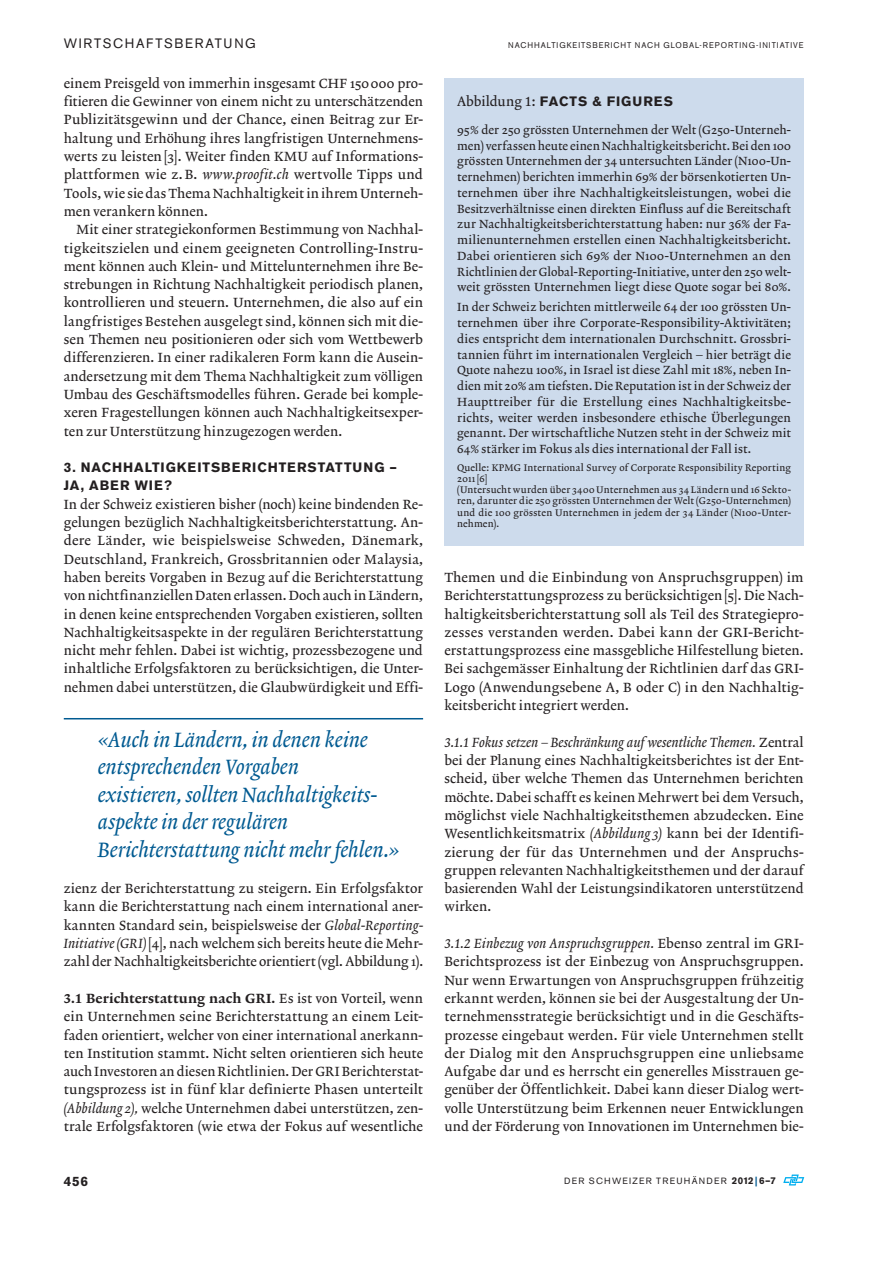
<style>
.page{position:relative;width:893px;height:1263px;background:#fff}
.page>*{position:absolute;margin:0;border:0;box-sizing:border-box;transform-origin:0 0}
.t1{font:21px/27.5px "Lexicon No 2 A Italic Txt";letter-spacing:-.005em;color:#005a91}
.t2{font:13.5px/18.3px "Lexicon No 2 A Roman Txt";letter-spacing:.005em;color:#231f20;text-align:justify}
.t3{font:13.5px "Lexicon No 2 A Italic Tab";color:#231f20}
.t4{font:700 13.5px "Akzidenz Grotesk BE";letter-spacing:.075em;color:#231f20}
.t5{font:13.5px "Lexicon No 2 D Roman Tab";letter-spacing:.01em;color:#231f20}
.t6{font:13.5px "Akzidenz Grotesk BE";letter-spacing:.13em;color:#231f20}
.t7{font:12px/15.8px "Lexicon No 2 A Roman Txt";letter-spacing:.01em;color:#231f20;text-align:justify}
.t8{font:9.75px/11.2px "Lexicon No 2 A Roman Txt";letter-spacing:.02em;color:#231f20}
.t9{font:9px "Akzidenz Grotesk BE";letter-spacing:.14em;color:#231f20}
.t10{font:8.25px "Akzidenz Grotesk BE";letter-spacing:.125em;color:#231f20;scale:.95 1}
.s1{font-family:"Lexicon No 2 A Italic Txt"}
.s2{font-family:"Lexicon No 2 A Roman Txt"}
.s3{font-family:"Lexicon No 2 A Roman Tab";font-weight:400}
.s4{font-weight:700;font-size:9.75px}
.s5{font-weight:700;font-size:9.75px;color:#005a91}
</style>
<div class="page">
<svg style="left:783px;top:1174px;width:21px;height:11px"></svg>
<div style="left:444px;top:78px;width:360px;height:467px;background:#cddbec"></div>
<hr style="left:64px;top:718px;width:359px;height:1px;background:#005a91">
<p class="t6" style="left:64px;top:35px;width:194px">WIRTSCHAFTS BERATUNG</p>
<p class="t10" style="left:508px;top:40px;width:8px">NACHHA</p>
<p class="t10" style="left:547px;top:40px;width:55px">LTIG KEITSBERICH</p>
<p class="t10" style="left:627px;top:40px;width:16px">T NACH</p>
<p class="t10" style="left:663px;top:40px;width:149px">GLOBAL-REPORTING-INITIATIVE</p>
<p class="t2" style="left:64px;top:75px;width:361px">einem Preisgeld von immerhin insgesamt CHF 150000 pro&shy;fitieren die Gewinner von einem nicht zu unterschätzenden Publizitätsgewinn und der Chance, einen Beitrag zur Er&shy;haltung und Erhöhung ihres langfristigen Unternehmens&shy;werts zu leisten[3]. Weiter finden KMU auf Informations&shy;plattformen wie z.B. <span class="s1">www.proofit.ch</span> wertvolle Tipps und Tools, wie sie das Thema Nachhaltigkeit in ihrem Unterneh&shy;men verankern können.</p>
<p class="t2" style="left:64px;top:221px;width:361px;text-indent:13px">Mit einer strategiekonformen Bestimmung von Nachhal&shy;tigkeitszielen und einem geeigneten Controlling-Instru&shy;ment können auch Klein- und Mittelunternehmen ihre Be&shy;strebungen in Richtung Nachhaltigkeit periodisch planen, kontrollieren und steuern. Unternehmen, die also auf ein langfristiges Bestehen ausgelegt sind, können sich mit die&shy;sen Themen neu positionieren oder sich vom Wettbewerb differenzieren. In einer radikaleren Form kann die Ausein&shy;andersetzung mit dem Thema Nachhaltigkeit zum völligen Umbau des Geschäftsmodelles führen. Gerade bei komple&shy;xeren Fragestellungen können auch Nachhaltigkeitsexper&shy;ten zur Unterstützung hinzugezogen werden.</p>
<p class="t4" style="left:64px;top:460px;width:28px">3. NACHHALTIGK</p>
<p class="t4" style="left:188px;top:460px;width:19px">EITSB</p>
<p class="t4" style="left:232px;top:460px;width:20px">ERICHT</p>
<p class="t4" style="left:287px;top:460px;width:21px">ERSTATTUNG</p>
<p class="t4" style="left:389px;top:460px;width:9px">–</p>
<p class="t4" style="left:64px;top:478px;width:110px">JA, ABERWI E?</p>
<p class="t2" style="left:64px;top:496px;width:361px">In der Schweiz existieren bisher (noch) keine bindenden Re&shy;gelungen bezüglich Nachhaltigkeitsberichterstattung. An&shy;dere Länder, wie beispielsweise Schweden, Dänemark, Deutschland, Frankreich, Grossbritannien oder Malaysia, haben bereits Vorgaben in Bezug auf die Berichterstattung von nichtfinanziellen Daten erlassen. Doch auch in Ländern, in denen keine entsprechenden Vorgaben existieren, sollten Nachhaltigkeitsaspekte in der regulären Berichterstattung nicht mehr fehlen. Dabei ist wichtig, prozessbezogene und inhaltliche Erfolgsfaktoren zu berücksichtigen, die Unter&shy;nehmen dabei unterstützen, die Glaubwürdigkeit und Effi-</p>
<h1 class="t1" style="left:98px;top:726px;width:303px">«Auch in Ländern, in denen keine entsprechenden Vorgaben<br>existieren, sollten Nachhaltigkeits&shy;aspekte in der regulären<br>Berichterstattung nicht mehrfehlen.»</h1>
<p class="t2" style="left:64px;top:880px;width:361px">zienz der Berichterstattung zu steigern. Ein Erfolgsfaktor kann die Berichterstattung nach einem international aner&shy;kannten Standard sein, beispielsweise der <span class="s1">Global-Reporting-Initiative (GRI)</span>[4], nach welchem sich bereits heute die Mehr&shy;zahl der Nachhaltigkeitsberichte orientiert (vgl. Abbildung 1).</p>
<p class="t5" style="left:64px;top:990px;width:361px">3.1 Berichterstattung nach GRI. <span class="s2">Es ist von Vorteil, wenn</span></p>
<p class="t2" style="left:64px;top:1008px;width:361px">ein Unternehmen seine Berichterstattung an einem Leit&shy;faden orientiert, welcher von einer international anerkann&shy;ten Institution stammt. Nicht selten orientieren sich heute auch Investoren an diesen Richtlinien. Der GRI Berichterstat&shy;tungsprozess ist in fünf klar definierte Phasen unterteilt <span class="s1">(Abbildung 2),</span> welche Unternehmen dabei unterstützen, zen&shy;trale Erfolgsfaktoren (wie etwa der Fokus auf wesentliche</p>
<p class="t4" style="left:457px;top:94px;width:217px"><span class="s3">Abbildung 1:</span> FACTS &amp; FIGURES</p>
<p class="t7" style="left:457px;top:122px;width:335px">95% der 250 grössten Unternehmen der Welt (G250-Unterneh&shy;men) verfassen heute einen Nachhaltigkeitsbericht. Bei den 100 grössten Unternehmen der 34 untersuchten Länder (N100-Un&shy;ternehmen) berichten immerhin 69% der börsenkotierten Un&shy;ternehmen über ihre Nachhaltigkeitsleistungen, wobei die Besitzverhältnisse einen direkten Einfluss auf die Bereitschaft zur Nachhaltigkeitsberichterstattung haben: nur 36% der Fa&shy;milienunternehmen erstellen einen Nachhaltigkeitsbericht.<br>Dabei orientieren sich 69% der N100-Unternehmen an den Richtlinien der Global-Reporting-Initiative, unter den 250 welt&shy;weit grössten Unternehmen liegt diese Quote sogar bei 80%.</p>
<p class="t7" style="left:457px;top:300px;width:335px">In der Schweiz berichten mittlerweile 64 der 100 grössten Un&shy;ternehmen über ihre Corporate-Responsibility-Aktivitäten; dies entspricht dem internationalen Durchschnitt. Grossbri&shy;tannien führt im internationalen Vergleich – hier beträgt die Quote nahezu 100%, in Israel ist diese Zahl mit 18%, neben In&shy;dien mit 20% am tiefsten. Die Reputation ist in der Schweiz der Haupttreiber für die Erstellung eines Nachhaltigkeitsbe&shy;richts, weiter werden insbesondere ethische Überlegungen genannt. Der wirtschaftliche Nutzen steht in der Schweiz mit 64% stärker im Fokus als dies international der Fall ist.</p>
<p class="t8" style="left:457px;top:462px;width:335px">Quelle: KPMG International Survey of Corporate Responsibility Reporting 2011[6]<br>(Untersucht wurden über 3400 Unternehmen aus 34 Ländern und 16 Sekto&shy;ren, darunter die 250 grössten Unternehmen der Welt (G250-Unternehmen) und die 100 grössten Unternehmen in jedem der 34 Länder (N100-Unter&shy;nehmen).</p>
<p class="t2" style="left:444px;top:569px;width:361px">Themen und die Einbindung von Anspruchsgruppen) im Berichterstattungsprozess zu berücksichtigen[5]. Die Nach&shy;haltigkeitsberichterstattung soll als Teil des Strategiepro&shy;zesses verstanden werden. Dabei kann der GRI-Bericht&shy;erstattungsprozess eine massgebliche Hilfestellung bieten.<br>Bei sachgemässer Einhaltung der Richtlinien darf das GRI-Logo (Anwendungsebene A, B oder C) in den Nachhaltig&shy;keitsbericht integriert werden.</p>
<p class="t3" style="left:444px;top:734px;width:361px">3.1.1 Fokus setzen – Beschränkung auf wesentliche Themen. <span class="s2">Zentral</span></p>
<p class="t2" style="left:444px;top:752px;width:361px">bei der Planung eines Nachhaltigkeitsberichtes ist der Ent&shy;scheid, über welche Themen das Unternehmen berichten möchte. Dabei schafft es keinen Mehrwert bei dem Versuch, möglichst viele Nachhaltigkeitsthemen abzudecken. Eine Wesentlichkeitsmatrix <span class="s1">(Abbildung 3)</span> kann bei der Identifi&shy;zierung der für das Unternehmen und der Anspruchs&shy;gruppen relevanten Nachhaltigkeitsthemen und der darauf basierenden Wahl der Leistungsindikatoren unterstützend wirken.</p>
<p class="t3" style="left:444px;top:935px;width:360px">3.1.2 Einbezug von Anspruchsgruppen. <span class="s2">Ebenso zentral im GRI-</span></p>
<p class="t2" style="left:444px;top:953px;width:361px">Berichtsprozess ist der Einbezug von Anspruchsgruppen.<br>Nur wenn Erwartungen von Anspruchsgruppen frühzeitig erkannt werden, können sie bei der Ausgestaltung der Un&shy;ternehmensstrategie berücksichtigt und in die Geschäfts&shy;prozesse eingebaut werden. Für viele Unternehmen stellt der Dialog mit den Anspruchsgruppen eine unliebsame Aufgabe dar und es herrscht ein generelles Misstrauen ge&shy;genüber der Öffentlichkeit. Dabei kann dieser Dialog wert&shy;volle Unterstützung beim Erkennen neuer Entwicklungen und der Förderung von Innovationen im Unternehmen bie-</p>
<p class="t4" style="left:64px;top:1173px;width:26px">456</p>
<p class="t9" style="left:564px;top:1175px;width:213px">DER SCHWEIZER TREUHÄND ER <span class="s4">2012</span><span class="s5">|</span><span class="s4">6–7</span></p>
</div>
